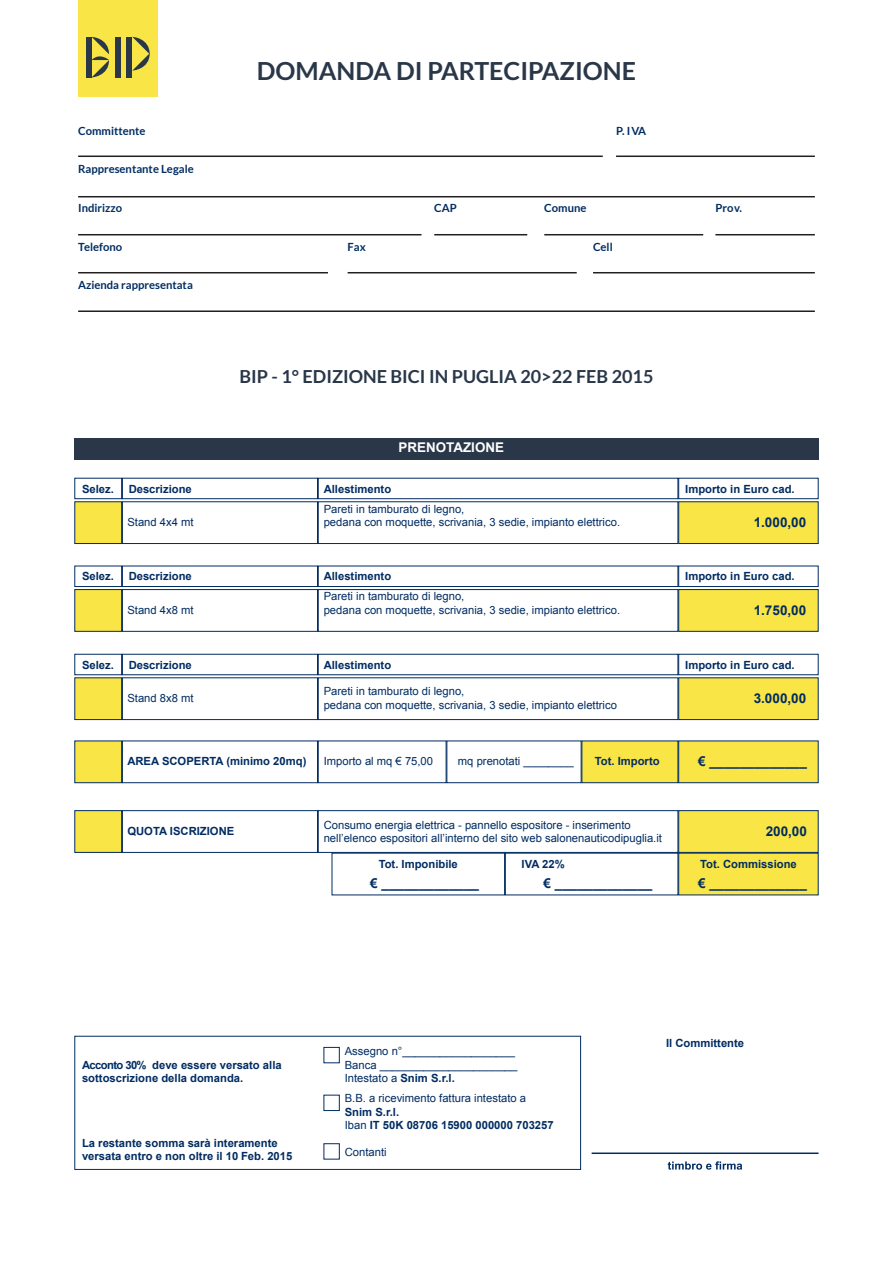
<style>
.page{position:relative;width:893px;height:1263px;background:#fff}
.page>*{position:absolute;margin:0;border:0;box-sizing:border-box;transform-origin:0 0}
.t1{font:700 25.05px "Lato";color:#293748}
.t2{font:700 18px "Lato";color:#293748}
.t3{font:700 13.5px "Arial";color:#002c62}
.t4{font:700 13.35px "Arial";color:#fff}
.t5{font:11.25px/13.5px "Arial";color:#002c62}
.t6{font:700 11.25px/13.5px "Arial";color:#002c62}
.t7{font:700 11.25px "Lato";color:#002c62}
.s1{font-weight:700}
.s2{font-weight:400}
</style>
<div class="page">
<div style="left:74px;top:438px;width:745px;height:22px;background:#293748"></div>
<hr style="left:78px;top:156px;width:525px;height:1px;background:#231f20">
<hr style="left:78px;top:196px;width:737px;height:1px;background:#231f20">
<hr style="left:78px;top:234px;width:343px;height:1px;background:#231f20">
<hr style="left:78px;top:272px;width:250px;height:1px;background:#231f20">
<hr style="left:348px;top:272px;width:229px;height:1px;background:#231f20">
<hr style="left:593px;top:272px;width:222px;height:1px;background:#231f20">
<hr style="left:78px;top:310px;width:737px;height:2px;background:#231f20">
<hr style="left:434px;top:234px;width:93px;height:1px;background:#231f20">
<hr style="left:544px;top:234px;width:159px;height:1px;background:#231f20">
<hr style="left:715px;top:234px;width:100px;height:1px;background:#231f20">
<hr style="left:616px;top:156px;width:199px;height:1px;background:#231f20">
<div style="left:74px;top:478px;width:48px;height:21px;border:1px solid #002c62"></div>
<div style="left:74px;top:501px;width:48px;height:43px;background:#f9e545;border:1px solid #002c62"></div>
<div style="left:122px;top:478px;width:196px;height:21px;border:1px solid #002c62"></div>
<div style="left:122px;top:501px;width:196px;height:43px;border:1px solid #002c62"></div>
<div style="left:318px;top:478px;width:360px;height:21px;border:1px solid #002c62"></div>
<div style="left:318px;top:501px;width:360px;height:43px;border:1px solid #002c62"></div>
<div style="left:678px;top:478px;width:141px;height:21px;border:1px solid #002c62"></div>
<div style="left:678px;top:501px;width:141px;height:43px;background:#f9e545;border:1px solid #002c62"></div>
<div style="left:74px;top:566px;width:48px;height:21px;border:1px solid #002c62"></div>
<div style="left:74px;top:589px;width:48px;height:43px;background:#f9e545;border:1px solid #002c62"></div>
<div style="left:74px;top:677px;width:48px;height:43px;background:#f9e545;border:1px solid #002c62"></div>
<div style="left:74px;top:740px;width:48px;height:43px;background:#f9e545;border:1px solid #002c62"></div>
<div style="left:74px;top:810px;width:48px;height:43px;background:#f9e545;border:1px solid #002c62"></div>
<div style="left:74px;top:1036px;width:507px;height:134px;border:1px solid #002c62"></div>
<div style="left:122px;top:566px;width:196px;height:21px;border:1px solid #002c62"></div>
<div style="left:122px;top:589px;width:196px;height:43px;border:1px solid #002c62"></div>
<div style="left:122px;top:677px;width:196px;height:43px;border:1px solid #002c62"></div>
<div style="left:122px;top:740px;width:196px;height:43px;border:1px solid #002c62"></div>
<div style="left:122px;top:810px;width:196px;height:43px;border:1px solid #002c62"></div>
<div style="left:318px;top:566px;width:360px;height:21px;border:1px solid #002c62"></div>
<div style="left:318px;top:589px;width:360px;height:43px;border:1px solid #002c62"></div>
<div style="left:318px;top:677px;width:360px;height:43px;border:1px solid #002c62"></div>
<div style="left:318px;top:740px;width:128px;height:43px;border:1px solid #002c62"></div>
<div style="left:446px;top:740px;width:135px;height:43px;border:1px solid #002c62"></div>
<div style="left:581px;top:740px;width:97px;height:43px;background:#f9e545;border:1px solid #002c62"></div>
<div style="left:318px;top:810px;width:360px;height:43px;border:1px solid #002c62"></div>
<div style="left:678px;top:566px;width:141px;height:21px;border:1px solid #002c62"></div>
<div style="left:678px;top:589px;width:141px;height:43px;background:#f9e545;border:1px solid #002c62"></div>
<div style="left:678px;top:677px;width:141px;height:43px;background:#f9e545;border:1px solid #002c62"></div>
<div style="left:678px;top:853px;width:141px;height:42px;background:#f9e545"></div>
<div style="left:678px;top:740px;width:141px;height:43px;background:#f9e545;border:1px solid #002c62"></div>
<div style="left:678px;top:810px;width:141px;height:43px;background:#f9e545;border:1px solid #002c62"></div>
<svg style="left:668px;top:1161px;width:74px;height:9px"></svg>
<hr style="left:592px;top:1152px;width:227px;height:2px;background:#002c62">
<div style="left:324px;top:1047px;width:16px;height:16px;background:#fff;border:1px solid #002c62"></div>
<div style="left:324px;top:1095px;width:16px;height:16px;background:#fff;border:1px solid #002c62"></div>
<div style="left:324px;top:1143px;width:16px;height:16px;background:#fff;border:1px solid #002c62"></div>
<div style="left:78px;top:0;width:79px;height:97px;background:#f9e545"></div>
<div style="left:86px;top:37px;width:6px;height:40px;background:#293748"></div>
<div style="left:115px;top:37px;width:6px;height:40px;background:#293748"></div>
<div style="left:126px;top:37px;width:6px;height:40px;background:#293748"></div>
<svg style="left:132px;top:37px;width:18px;height:34px"></svg>
<svg style="left:92px;top:37px;width:17px;height:40px"></svg>
<h1 class="t1" style="left:257px;top:57px;width:381px">DOMANDA DI PARTECIPAZIONE</h1>
<p class="t7" style="left:78px;top:124px;width:69px">Committente</p>
<p class="t7" style="left:78px;top:163px;width:117px">Rappresentante Legale</p>
<p class="t7" style="left:78px;top:201px;width:45px">Indirizzo</p>
<p class="t7" style="left:78px;top:240px;width:46px">Telefono</p>
<p class="t7" style="left:348px;top:240px;width:20px">Fax</p>
<p class="t7" style="left:593px;top:240px;width:21px">Cell</p>
<p class="t7" style="left:616px;top:124px;width:32px">P. I VA</p>
<p class="t7" style="left:434px;top:201px;width:24px">CAP</p>
<p class="t7" style="left:544px;top:201px;width:44px">Comune</p>
<p class="t7" style="left:715px;top:201px;width:28px">Prov.</p>
<p class="t7" style="left:78px;top:279px;width:116px">Azienda rappresentata</p>
<h2 class="t2" style="left:239px;top:366px;width:415px">BIP - 1° EDIZIONE BICI IN PUGLIA 20&gt;22 FEB 2015</h2>
<p class="t4" style="left:399px;top:438px;width:107px">PRENOTAZIONE</p>
<p class="t6" style="left:82px;top:482px;width:33px">Selez.</p>
<p class="t6" style="left:129px;top:482px;width:65px">Descrizione</p>
<p class="t6" style="left:324px;top:482px;width:69px">Allestimento</p>
<p class="t6" style="left:685px;top:482px;width:111px">Importo in Euro cad.</p>
<p class="t3" style="left:754px;top:513px;width:54px">1.000,00</p>
<p class="t5" style="left:324px;top:502px;width:298px">Pareti in tamburato di legno,<br>pedana con moquette, scrivania, 3 sedie, impianto elettrico.</p>
<p class="t5" style="left:127px;top:516px;width:68px">Stand 4x4 mt</p>
<p class="t6" style="left:82px;top:570px;width:33px">Selez.</p>
<p class="t6" style="left:129px;top:570px;width:65px">Descrizione</p>
<p class="t5" style="left:127px;top:603px;width:68px">Stand 4x8 mt</p>
<p class="t6" style="left:82px;top:658px;width:33px">Selez.</p>
<p class="t6" style="left:129px;top:658px;width:65px">Descrizione</p>
<p class="t5" style="left:127px;top:692px;width:68px">Stand 8x8 mt</p>
<p class="t6" style="left:324px;top:570px;width:69px">Allestimento</p>
<p class="t5" style="left:324px;top:590px;width:298px">Pareti in tamburato di legno,<br>pedana con moquette, scrivania, 3 sedie, impianto elettrico.</p>
<p class="t6" style="left:324px;top:658px;width:69px">Allestimento</p>
<p class="t5" style="left:324px;top:685px;width:295px">Pareti in tamburato di legno,<br>pedana con moquette, scrivania, 3 sedie, impianto elettrico</p>
<p class="t6" style="left:127px;top:755px;width:180px">AREA SCOPERTA (minimo 20mq)</p>
<p class="t5" style="left:324px;top:754px;width:111px">Importo al mq € 75,00</p>
<p class="t6" style="left:595px;top:754px;width:66px">Tot. Importo</p>
<p class="t5" style="left:458px;top:754px;width:117px">mq prenotati ________</p>
<p class="t6" style="left:685px;top:570px;width:111px">Importo in Euro cad.</p>
<p class="t3" style="left:754px;top:601px;width:54px">1.750,00</p>
<p class="t6" style="left:685px;top:658px;width:111px">Importo in Euro cad.</p>
<p class="t3" style="left:754px;top:689px;width:54px">3.000,00</p>
<p class="t3" style="left:698px;top:752px;width:110px">€ _____________</p>
<p class="t6" style="left:127px;top:825px;width:108px">QUOTA ISCRIZIONE</p>
<p class="t5" style="left:324px;top:818px;width:340px">Consumo energia elettrica - pannello espositore - inserimento nell’elenco espositori all’interno del sito web salonenauticodipuglia.it</p>
<p class="t3" style="left:766px;top:823px;width:43px">200,00</p>
<p class="t6" style="left:379px;top:858px;width:81px">Tot. Imponibile</p>
<p class="t6" style="left:522px;top:858px;width:45px">IVA 22%</p>
<p class="t6" style="left:700px;top:858px;width:98px">Tot. Commissione</p>
<p class="t3" style="left:370px;top:874px;width:110px">€ _____________</p>
<p class="t3" style="left:544px;top:874px;width:110px">€ _____________</p>
<p class="t3" style="left:698px;top:874px;width:110px">€ _____________</p>
<p class="t6" style="left:82px;top:1058px;width:201px">Acconto 30% deve essere versato alla sottoscrizione della domanda.</p>
<p class="t6" style="left:82px;top:1136px;width:212px">La restante somma sarà interamente versata entro e non oltre il 10 Feb. 2015</p>
<p class="t5" style="left:345px;top:1045px;width:174px">Assegno n°__________________<br>Banca ______________________<br>Intestato a <span class="s1">Snim S.r.l.</span></p>
<p class="t5" style="left:345px;top:1091px;width:183px">B.B. a ricevimento fattura intestato a</p>
<p class="t6" style="left:345px;top:1105px;width:210px">Snim S.r.l.<br><span class="s2">Iban</span> IT 50K 08706 15900 000000 703257</p>
<p class="t5" style="left:345px;top:1145px;width:43px">Contanti</p>
<p class="t6" style="left:666px;top:1037px;width:80px">Il Committente</p>
</div>
